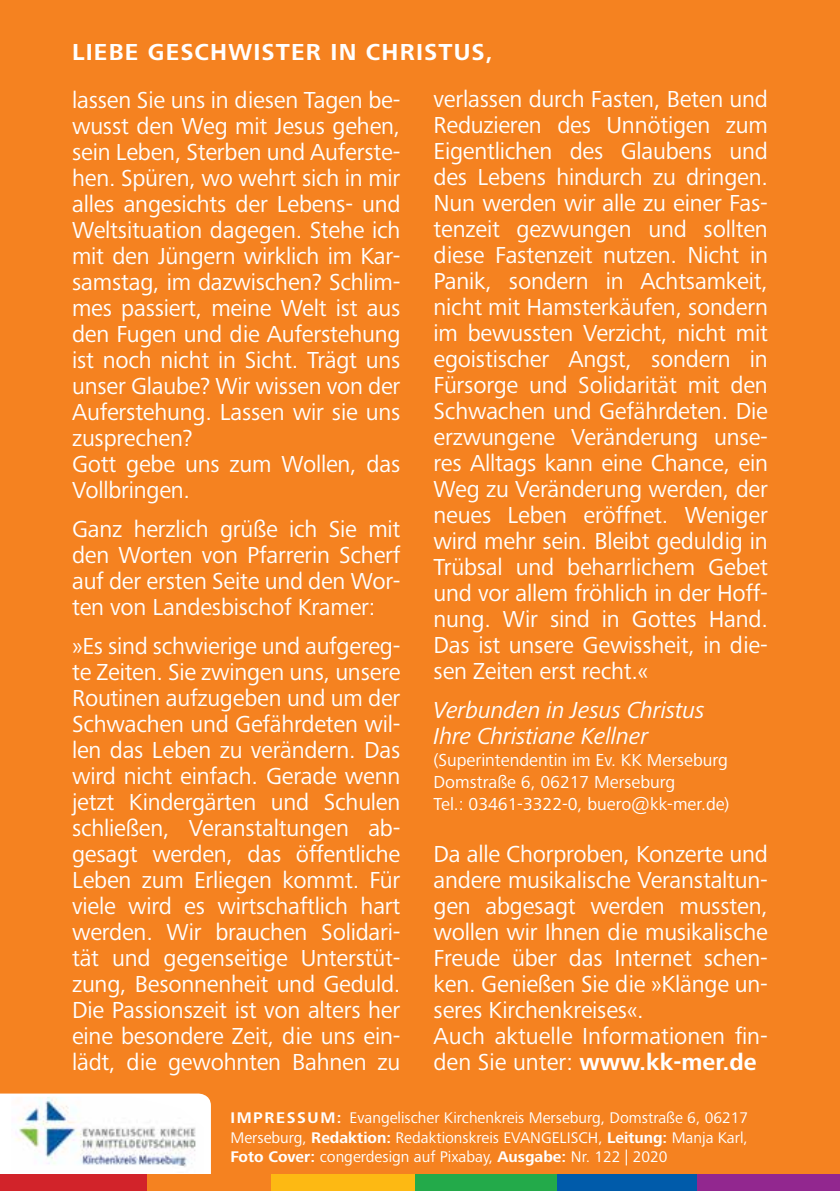
<style>
.page{position:relative;width:840px;height:1191px;background:#fff}
.page>*{position:absolute;margin:0;border:0;box-sizing:border-box;transform-origin:0 0}
.t1{font:24px/26px "Frutiger Next Pro";letter-spacing:-.01em;color:#fff;text-align:justify}
.t2{font:italic 24px/26px "Frutiger Next Pro";letter-spacing:-.01em;color:#fff}
.t3{font:700 24px "Frutiger Next Pro";letter-spacing:.05em;color:#fff}
.t4{font:18px/21.6px "Frutiger Next Pro";color:#fff}
.t5{font:16px/19.6px "Frutiger Next Pro";color:#fff;text-align:justify}
.s1{font-weight:700}
</style>
<div class="page">
<div style="left:0;top:0;width:839px;height:1191px;background:#f58220"></div>
<svg style="left:0;top:1093px;width:211px;height:81px;background:#fef6ef"></svg>
<div style="left:413px;top:1174px;width:144px;height:17px;background:#23aa4a"></div>
<img style="left:11px;top:1096px;width:193px;height:77px">
<div style="left:271px;top:1174px;width:143px;height:17px;background:#fdb913"></div>
<div style="left:557px;top:1174px;width:140px;height:17px;background:#005baa"></div>
<div style="left:697px;top:1174px;width:142px;height:17px;background:#92278f"></div>
<div style="left:0;top:1174px;width:146px;height:17px;background:#d2232a"></div>
<p class="t3" style="left:72px;top:38px;width:422px">LIEBE GESCHWISTER IN CHRISTUS,</p>
<p class="t1" style="left:72px;top:87px;width:330px;text-align:left">lassen Sie uns in diesen Tagen be&shy;wusst den Weg mit Jesus gehen, sein Leben, Sterben und Auferste&shy;hen. Spüren, wo wehrt sich in mir alles angesichts der Lebens- und<br>Weltsituation dagegen. Stehe ich mit den Jüngern wirklich im Kar&shy;samstag, im dazwischen? Schlim&shy;mes passiert, meine Welt ist aus den Fugen und die Auferstehung ist noch nicht in Sicht. Trägt uns unser Glaube? Wir wissen von der<br>Auferstehung. Lassen wir sie uns zusprechen?<br>Gott gebe uns zum Wollen, das<br>Vollbringen.</p>
<p class="t1" style="left:72px;top:516px;width:330px">Ganz herzlich grüße ich Sie mit den Worten von Pfarrerin Scherf auf der ersten Seite und den Wor&shy;ten von Landesbischof Kramer:</p>
<p class="t1" style="left:72px;top:633px;width:330px">»Es sind schwierige und aufgereg&shy;te Zeiten. Sie zwingen uns, unsere Routinen aufzugeben und um der Schwachen und Gefährdeten wil&shy;len das Leben zu verändern. Das wird nicht einfach. Gerade wenn jetzt Kindergärten und Schulen schließen, Veranstaltungen ab&shy;gesagt werden, das öffentliche Leben zum Erliegen kommt. Für viele wird es wirtschaftlich hart werden. Wir brauchen Solidari&shy;tät und gegenseitige Unterstüt&shy;zung, Besonnenheit und Geduld.<br>Die Passionszeit ist von alters her eine besondere Zeit, die uns ein&shy;lädt, die gewohnten Bahnen zu</p>
<p class="t1" style="left:433px;top:86px;width:336px">verlassen durch Fasten, Beten und Reduzieren des Unnötigen zum Eigentlichen des Glaubens und des Lebens hindurch zu dringen.<br>Nun werden wir alle zu einer Fas&shy;tenzeit gezwungen und sollten diese Fastenzeit nutzen. Nicht in Panik, sondern in Achtsamkeit, nicht mit Hamsterkäufen, sondern im bewussten Verzicht, nicht mit egoistischer Angst, sondern in Fürsorge und Solidarität mit den Schwachen und Gefährdeten. Die erzwungene Veränderung unse&shy;res Alltags kann eine Chance, ein Weg zu Veränderung werden, der neues Leben eröffnet. Weniger wird mehr sein. Bleibt geduldig in Trübsal und beharrlichem Gebet und vor allem fröhlich in der Hoff&shy;nung. Wir sind in Gottes Hand.<br>Das ist unsere Gewissheit, in die&shy;sen Zeiten erst recht.«</p>
<p class="t2" style="left:433px;top:697px;width:272px">Verbunden in Jesus Christus<br>Ihre Christiane Kellner</p>
<p class="t4" style="left:433px;top:749px;width:297px">(Superintendentin im Ev. KK Merseburg<br>Domstraße 6, 06217 Merseburg<br>Tel.: 03461-3322-0, buero@kk-mer.de)</p>
<p class="t1" style="left:433px;top:840px;width:335px;text-align:left">Da alle Chorproben, Konzerte und andere musikalische Veranstaltun&shy;gen abgesagt werden mussten, wollen wir Ihnen die musikalische<br>Freude über das Internet schen&shy;ken. Genießen Sie die »Klänge un&shy;seres Kirchenkreises«.<br>Auch aktuelle Informationen fin&shy;den Sie unter: <span class="s1">www.kk-mer.de</span></p>
<p class="t5" style="left:230px;top:1108px;width:519px"><span class="s1">IMPRESSUM:</span> Evangelischer Kirchenkreis Merseburg, Domstraße 6, 06217<br>Merseburg, <span class="s1">Redaktion:</span> Redaktionskreis EVANGELISCH, <span class="s1">Leitung:</span> Manja Karl, <span class="s1">Foto Cover:</span> congerdesign auf Pixabay, <span class="s1">Ausgabe:</span> Nr. 122 | 2020</p>
</div>
